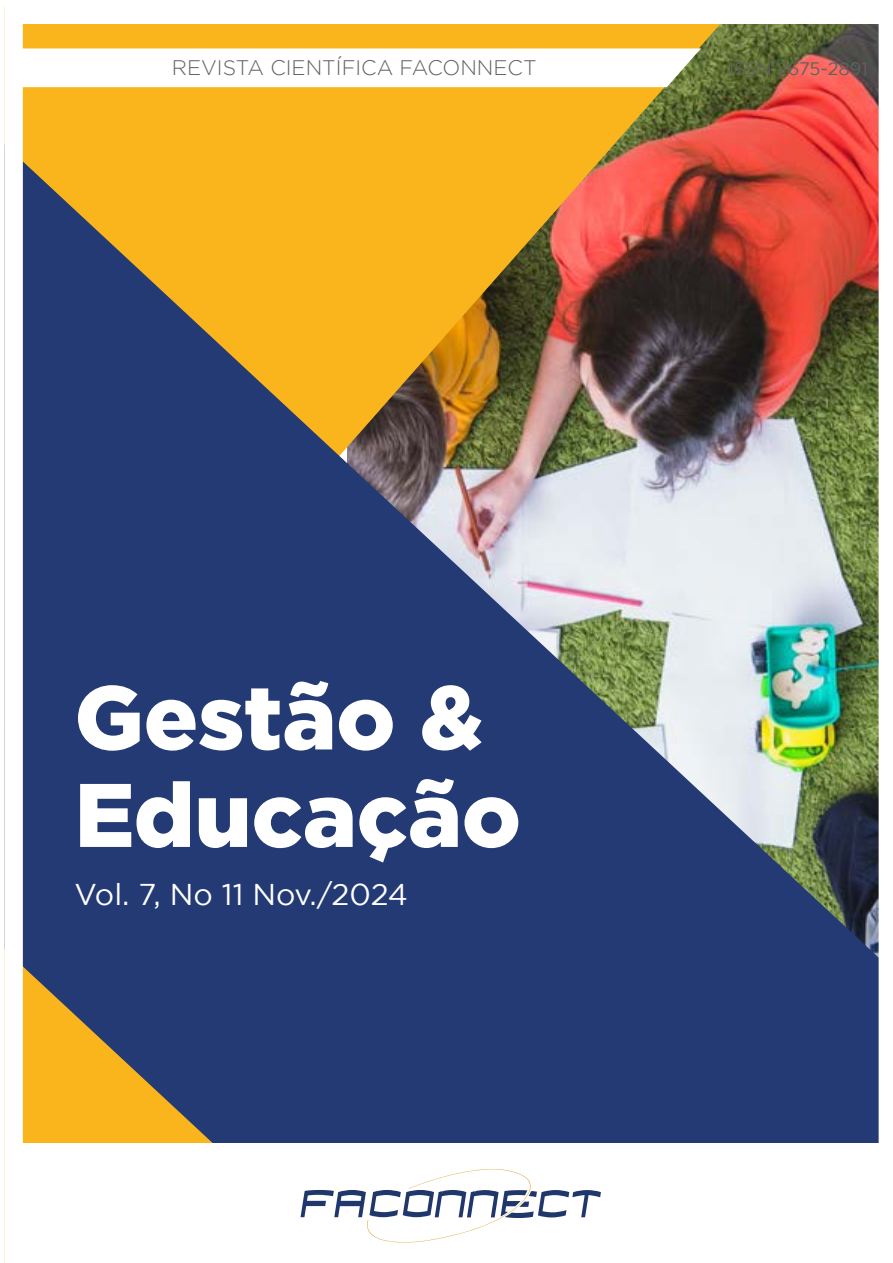
<style>
.page{position:relative;width:893px;height:1263px;background:#fff}
.page>*{position:absolute;margin:0;border:0;box-sizing:border-box;transform-origin:0 0}
.t1{font:900 90px/97.5px "Gotham";color:#fff}
.t2{font:30px "Gotham";color:#fff}
.t3{font:300 21px "Gotham";color:#616160}
.t4{font:18px "Gotham";color:#616160}
</style>
<div class="page">
<img style="left:4px;top:6px;width:875px;height:1257px">
<svg style="left:8px;top:48px;width:693px;height:39px"></svg>
<div style="left:8px;top:1144px;width:885px;height:119px;background:#fff"></div>
<svg style="left:301px;top:1169px;width:300px;height:73px"></svg>
<p class="t3" style="left:172px;top:56px;width:366px">REVISTA CIENTÍFICA FACONNECT</p>
<p class="t4" style="left:729px;top:59px;width:140px">ISSN 2675-2891</p>
<h1 class="t1" style="left:75px;top:666px;width:448px">Gestão &amp;<br>Educação</h1>
<h2 class="t2" style="left:75px;top:877px;width:335px">Vol. 7, No 11 Nov./2024</h2>
</div>
